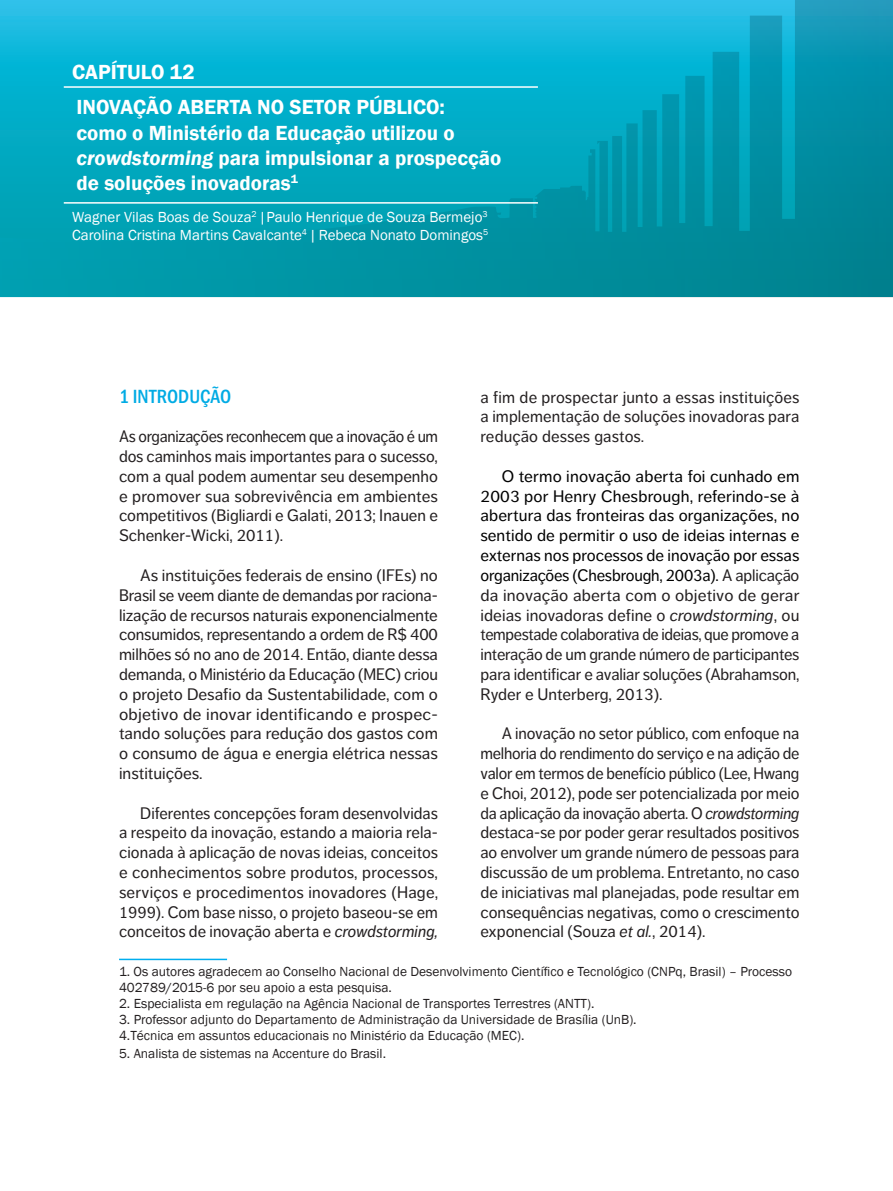
<style>
.page{position:relative;width:893px;height:1191px;background:#fff}
.page>*{position:absolute;margin:0;border:0;box-sizing:border-box;transform-origin:0 0}
.Título_Capítulo{font:600 21px/25.2px "Franklin Gothic";color:#fff}
.Capítulo_Num{font:600 21px "Franklin Gothic";color:#fff}
.Título_1{font:500 19.8px "Franklin Gothic URW Con";color:#01abe4}
.Corpo_de_texto__COM{font:16.5px/19.8px "Dagny Pro";color:#231f20;text-align:justify}
.Corpo_de_texto__SEM{font:16.5px/19.8px "Dagny Pro";color:#231f20;text-align:justify;scale:.96 1}
.Autores{font:15px/18px "Franklin Gothic";color:#fff}
.Rodapé{font:13.5px/16.2px "Franklin Gothic";color:#231f20}
.s1{font-style:italic}
.s2{color:#000}
</style>
<div class="page">
<svg style="left:0;top:0;width:893px;height:297px;background:#05a3bb"></svg>
<hr style="left:119px;top:958px;width:108px;height:2px;background:#00aeef">
<hr style="left:64px;top:86px;width:474px;height:2px;background:#fff">
<hr style="left:64px;top:202px;width:474px;height:2px;background:#fff">
<p class="Capítulo_Num" style="left:72px;top:59px;width:124px">CAPÍTULO 12</p>
<p class="Título_Capítulo" style="left:77px;top:95px;width:426px">INOVAÇÃO ABERTA NO SETOR PÚBLICO:<br>como o Ministério da Educação utilizou o <span class="s1">crowdstorming</span> para impulsionar a prospecção de soluções inovadoras<sup>1</sup></p>
<p class="Autores" style="left:72px;top:208px;width:418px">Wagner Vilas Boas de Souza<sup>2</sup> |Paulo Henrique de Souza Bermejo<sup>3<br></sup>Carolina Cristina Martins Cavalcante<sup>4</sup> |Rebeca Nonato Domingos<sup>5</sup></p>
<p class="Título_1" style="left:119px;top:383px;width:114px">1 INTRODUÇÃO</p>
<p class="Corpo_de_texto__SEM" style="left:119px;top:427px;width:334px">As organizações reconhecem que a inovação é um dos caminhos mais importantes para o sucesso, com a qual podem aumentar seu desempenho e promover sua sobrevivência em ambientes competitivos (Bigliardi e Galati, 2013; Inauen e Schenker-Wicki, 2011).</p>
<p class="Corpo_de_texto__COM" style="left:119px;top:565px;width:320px;text-indent:21px">As instituições federais de ensino (IFEs) no Brasil se veem diante de demandas por raciona&shy;lização de recursos naturais exponencialmente consumidos, representando a ordem de R$ 400 milhões só no ano de 2014. Então, diante dessa demanda, o Ministério da Educação (MEC) criou o projeto Desafio da Sustentabilidade, com o objetivo de inovar identificando e prospec&shy;tando soluções para redução dos gastos com o consumo de água e energia elétrica nessas instituições.</p>
<p class="Corpo_de_texto__COM" style="left:119px;top:803px;width:321px;text-indent:21px">Diferentes concepções foram desenvolvidas a respeito da inovação, estando a maioria rela&shy;cionada à aplicação de novas ideias, conceitos e conhecimentos sobre produtos, processos, serviços e procedimentos inovadores (Hage, 1999). Com base nisso, o projeto baseou-se em conceitos de inovação aberta e <span class="s1">crowdstorming,</span></p>
<p class="Rodapé" style="left:119px;top:963px;width:674px">1. Os autores agradecem ao Conselho Nacional de Desenvolvimento Científico e Tecnológico (CNPq, Brasil) – Processo<br>402789/2015-6 por seu apoio a esta pesquisa.</p>
<p class="Rodapé" style="left:119px;top:995px;width:477px">2. Especialista em regulação na Agência Nacional de Transportes Terrestres (ANTT).</p>
<p class="Rodapé" style="left:119px;top:1012px;width:519px">3. Professor adjunto do Departamento de Administração da Universidade de Brasília (UnB).</p>
<p class="Rodapé" style="left:119px;top:1028px;width:407px">4.Técnica em assuntos educacionais no Ministério da Educação (MEC).</p>
<p class="Rodapé" style="left:119px;top:1045px;width:268px">5. Analista de sistemas na Accenture do Brasil.</p>
<p class="Corpo_de_texto__COM" style="left:480px;top:387px;width:320px">a fim de prospectar junto a essas instituições a implementação de soluções inovadoras para redução desses gastos.</p>
<p class="Corpo_de_texto__COM" style="left:480px;top:466px;width:321px;text-indent:21px"><span class="s2">O termo inovação aberta foi cunhado em 2003 por Henry Chesbrough, referindo-se à abertura das fronteiras das organizações, no sentido de permitir o uso de ideias internas e externas nos processos de inovação por essas organizações (Chesbrough, 2003a).</span> A aplicação da inovação aberta com o objetivo de gerar ideias inovadoras define o <span class="s1">crowdstorming</span>, ou tempestade colaborativa de ideias, que promove a interação de um grande número de participantes para identificar e avaliar soluções (Abrahamson, Ryder e Unterberg, 2013).</p>
<p class="Corpo_de_texto__COM" style="left:480px;top:724px;width:321px;text-indent:21px">A inovação no setor público, com enfoque na melhoria do rendimento do serviço e na adição de valor em termos de benefício público (Lee, Hwang e Choi, 2012), pode ser potencializada por meio da aplicação da inovação aberta. O <span class="s1">crowdstorming </span>destaca-se por poder gerar resultados positivos ao envolver um grande número de pessoas para discussão de um problema. Entretanto, no caso de iniciativas mal planejadas, pode resultar em consequências negativas, como o crescimento exponencial (Souza <span class="s1">et al.</span>, 2014).</p>
</div>
